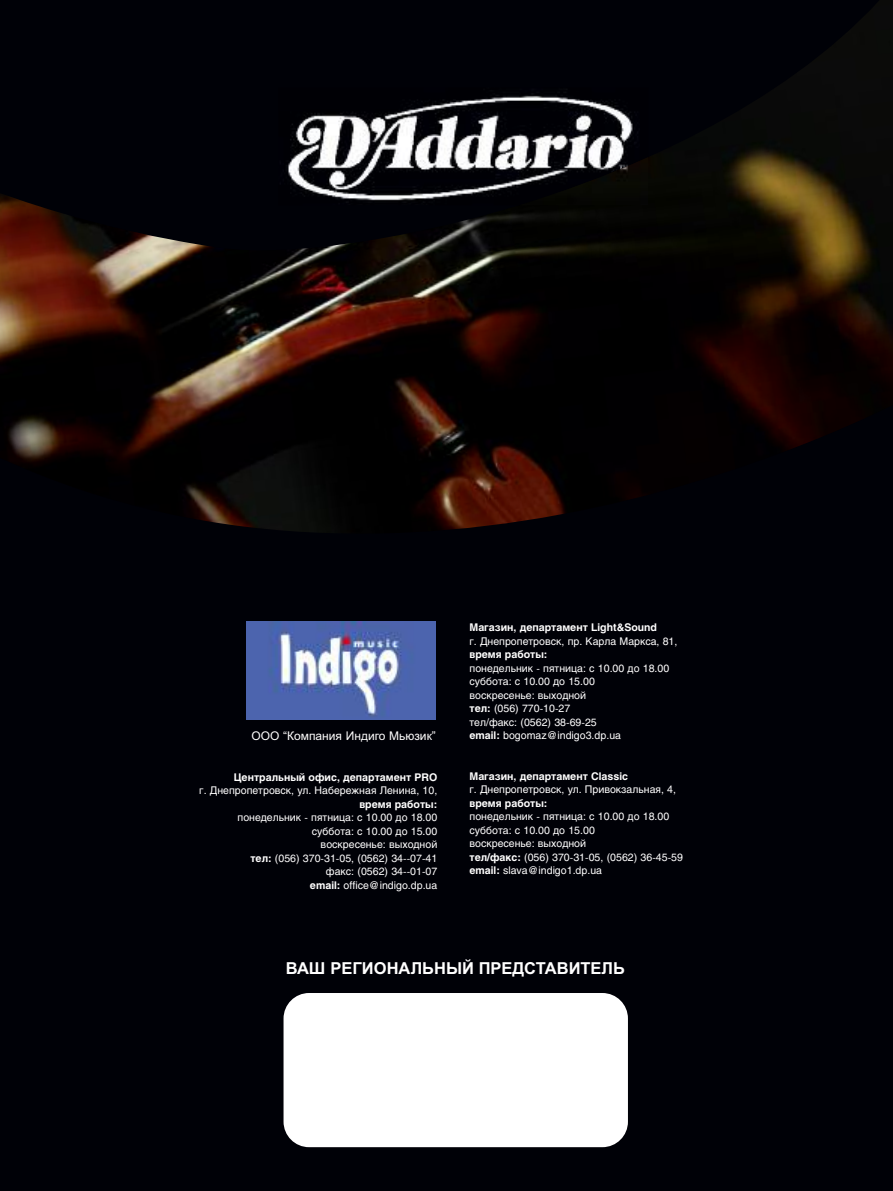
<style>
.page{position:relative;width:893px;height:1191px;background:#000107}
.page>*{position:absolute;margin:0;border:0;box-sizing:border-box;transform-origin:0 0}
.t1{font:700 16.5px "Arial";color:#fff}
.t2{font:12px "Arial";color:#fff}
.t3{font:10.5px/13.5px "Helios";color:#fff}
.t4{font:700 10.5px "Helios";color:#fff}
.s1{font-weight:700}
</style>
<div class="page">
<img style="left:0;top:0;width:893px;height:642px">
<img style="left:278px;top:88px;width:370px;height:117px">
<img style="left:520px;top:157px;width:128px;height:48px">
<div style="left:284px;top:993px;width:344px;height:154px;background:#fff;border-radius:26px"></div>
<img style="left:247px;top:621px;width:189px;height:98px">
<p class="t2" style="left:252px;top:728px;width:186px">ООО “Компания Индиго Мьюзик”</p>
<p class="t4" style="left:234px;top:773px;width:205px">Центральный офис, департамент PRO</p>
<p class="t3" style="left:199px;top:785px;width:240px">г. Днепропетровск, ул. Набережная Ленина, 10,</p>
<p class="t4" style="left:359px;top:800px;width:79px">время работы:</p>
<p class="t3" style="left:237px;top:812px;width:201px;text-align:right">понедельник - пятница: с 10.00 до 18.00 суббота: c 10.00 до 15.00<br>воскресенье: выходной<br><span class="s1">тел:</span> (056) 370-31-05, (0562) 34--07-41 факс: (0562) 34--01-07<br><span class="s1">email:</span> office@indigo.dp.ua</p>
<p class="t4" style="left:469px;top:623px;width:189px">Магазин, департамент Light&amp;Sound</p>
<p class="t3" style="left:469px;top:635px;width:209px">г. Днепропетровск, пр. Карла Маркса, 81,</p>
<p class="t4" style="left:469px;top:650px;width:79px">время работы:</p>
<p class="t3" style="left:469px;top:662px;width:201px">понедельник - пятница: с 10.00 до 18.00 суббота: c 10.00 до 15.00<br>воскресенье: выходной<br><span class="s1">тел:</span> (056) 770-10-27<br>тел/факс: (0562) 38-69-25<br><span class="s1">email:</span> bogomaz@indigo3.dp.ua</p>
<p class="t4" style="left:469px;top:772px;width:160px">Магазин, департамент Classic</p>
<p class="t3" style="left:469px;top:784px;width:208px">г. Днепропетровск, ул. Привокзальная, 4,</p>
<p class="t4" style="left:469px;top:799px;width:79px">время работы:</p>
<p class="t3" style="left:469px;top:811px;width:215px">понедельник - пятница: с 10.00 до 18.00 суббота: c 10.00 до 15.00<br>воскресенье: выходной<br><span class="s1">тел/факс:</span> (056) 370-31-05, (0562) 36-45-59 <span class="s1">email:</span> slava@indigo1.dp.ua</p>
<h1 class="t1" style="left:286px;top:958px;width:341px">ВАШ РЕГИОНАЛЬНЫЙ ПРЕДСТАВИТЕЛЬ</h1>
</div>
